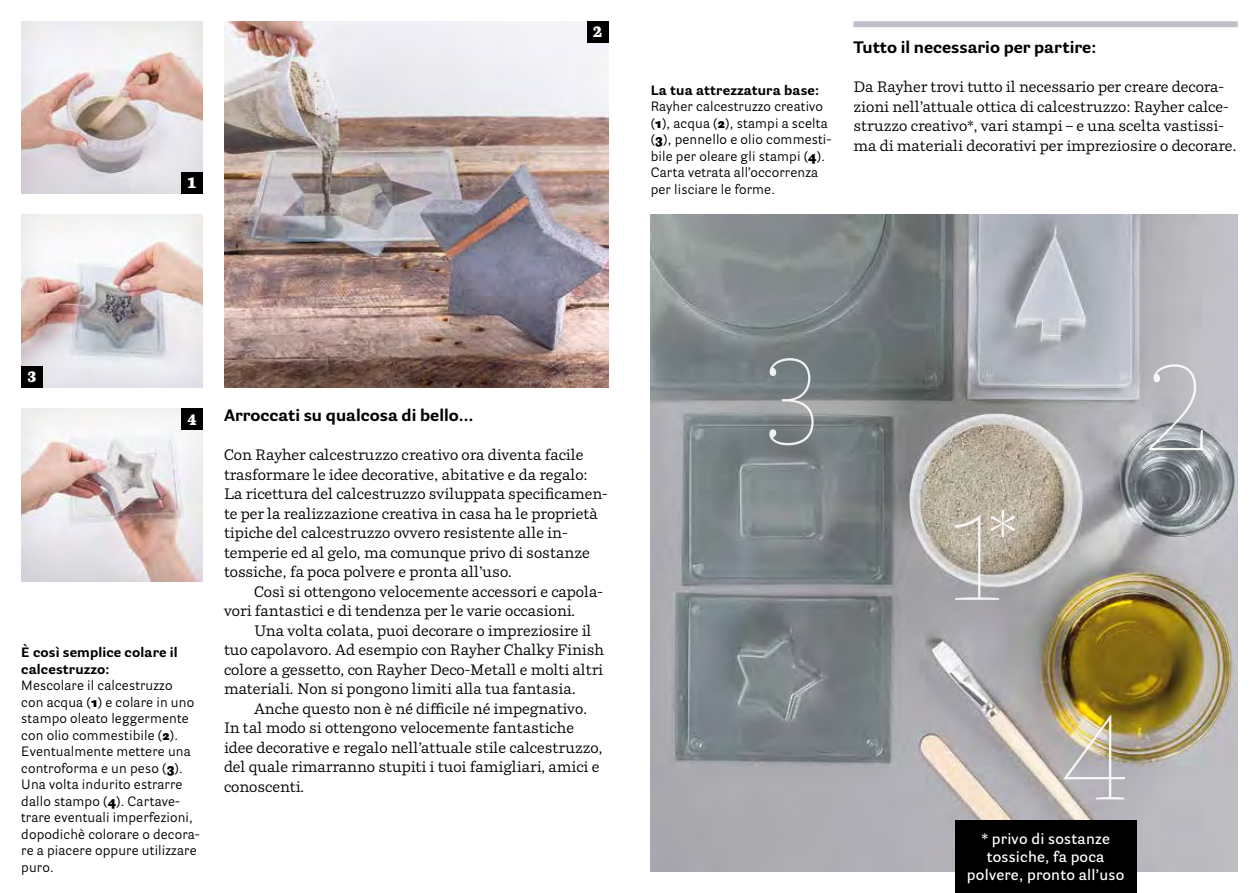
<style>
.page{position:relative;width:1259px;height:893px;background:#fff}
.page>*{position:absolute;margin:0;border:0;box-sizing:border-box;transform-origin:0 0}
.t1{font:100 120px "Parry Pro";color:#fff}
.t2{font:700 16.5px "Parry Grotesque Pro";color:#000}
.t3{font:15px/19.5px "Parry Pro";color:#000}
.t4{font:600 15px/18px "Parry Grotesque Pro";letter-spacing:.015em;color:#fff;text-align:center}
.t5{font:900 15px "Parry Pro";color:#fff}
.t6{font:13.5px/16.5px "Parry Grotesque Pro";letter-spacing:.01em;color:#000}
.t7{font:700 13.5px/16.5px "Parry Grotesque Pro";letter-spacing:.01em;color:#000}
.s1{font-weight:900}
</style>
<div class="page">
<img style="left:651px;top:215px;width:586px;height:657px">
<div style="left:20px;top:20px;width:184px;height:176px;background:#000;opacity:.1"></div>
<div style="left:20px;top:214px;width:184px;height:175px;background:#000;opacity:.1"></div>
<div style="left:20px;top:408px;width:184px;height:175px;background:#000;opacity:.1"></div>
<img style="left:224px;top:21px;width:384px;height:366px">
<div style="left:181px;top:172px;width:22px;height:22px;background:#000"></div>
<div style="left:21px;top:366px;width:22px;height:21px;background:#000"></div>
<div style="left:587px;top:21px;width:21px;height:22px;background:#000"></div>
<div style="left:181px;top:409px;width:22px;height:21px;background:#000"></div>
<div style="left:853px;top:21px;width:384px;height:6px;background:#c0c0cb"></div>
<div style="left:955px;top:821px;width:181px;height:72px;background:#000"></div>
<p class="t5" style="left:188px;top:173px;width:11px">1</p>
<p class="t5" style="left:593px;top:21px;width:11px">2</p>
<p class="t7" style="left:651px;top:82px;width:170px">La tua attrezzatura base:</p>
<p class="t6" style="left:651px;top:98px;width:182px">Rayher calcestruzzo creativo (<span class="s1">1</span>), acqua (<span class="s1">2</span>), stampi a scelta (<span class="s1">3</span>), pennello e olio commesti&shy;bile per oleare gli stampi (<span class="s1">4</span>).<br>Carta vetrata all’occorrenza per lisciare le forme.</p>
<p class="t2" style="left:853px;top:36px;width:244px">Tutto il necessario per partire:</p>
<p class="t3" style="left:853px;top:77px;width:385px">Da Rayher trovi tutto il necessario per creare decora&shy;zioni nell’attuale ottica di calcestruzzo: Rayher calce&shy;struzzo creativo*, vari stampi – e una scelta vastissi&shy;ma di materiali decorativi per impreziosire o decorare.</p>
<p class="t5" style="left:27px;top:366px;width:11px">3</p>
<p class="t5" style="left:188px;top:409px;width:11px">4</p>
<p class="t7" style="left:21px;top:644px;width:158px">È così semplice colare il calcestruzzo:</p>
<p class="t6" style="left:21px;top:677px;width:180px">Mescolare il calcestruzzo<br>con acqua (<span class="s1">1</span>) e colare in uno stampo oleato leggermente con olio commestibile (<span class="s1">2</span>).<br>Eventualmente mettere una controforma e un peso (<span class="s1">3</span>).<br>Una volta indurito estrarre dallo stampo (<span class="s1">4</span>). Cartave&shy;trare eventuali imperfezioni, dopodichè colorare o decora&shy;re a piacere oppure utilizzare puro.</p>
<p class="t2" style="left:224px;top:404px;width:251px">Arroccati su qualcosa di bello…</p>
<p class="t3" style="left:224px;top:445px;width:385px">Con Rayher calcestruzzo creativo ora diventa facile trasformare le idee decorative, abitative e da regalo:<br>La ricettura del calcestruzzo sviluppata specificamen&shy;te per la realizzazione creativa in casa ha le proprietà tipiche del calcestruzzo ovvero resistente alle in&shy;temperie ed al gelo, ma comunque privo di sostanze tossiche, fa poca polvere e pronta all’uso.</p>
<p class="t3" style="left:224px;top:582px;width:380px;text-indent:30px">Così si ottengono velocemente accessori e capola&shy;vori fantastici e di tendenza per le varie occasioni.</p>
<p class="t3" style="left:224px;top:621px;width:382px;text-indent:30px">Una volta colata, puoi decorare o impreziosire il tuo capolavoro. Ad esempio con Rayher Chalky Finish colore a gessetto, con Rayher Deco-Metall e molti altri materiali. Non si pongono limiti alla tua fantasia.</p>
<p class="t3" style="left:224px;top:699px;width:380px;text-indent:30px">Anche questo non è né difficile né impegnativo.<br>In tal modo si ottengono velocemente fantastiche idee decorative e regalo nell’attuale stile calcestruzzo, del quale rimarranno stupiti i tuoi famigliari, amici e conoscenti.</p>
<h1 class="t1" style="left:756px;top:317px;width:74px">3</h1>
<h1 class="t1" style="left:1141px;top:323px;width:74px">2</h1>
<h1 class="t1" style="left:941px;top:473px;width:79px">1<sup>*</sup></h1>
<h1 class="t1" style="left:1060px;top:673px;width:74px">4</h1>
<p class="t4" style="left:967px;top:830px;width:159px">* privo di sostanze tossiche, fa poca polvere, pronto all’uso</p>
</div>
